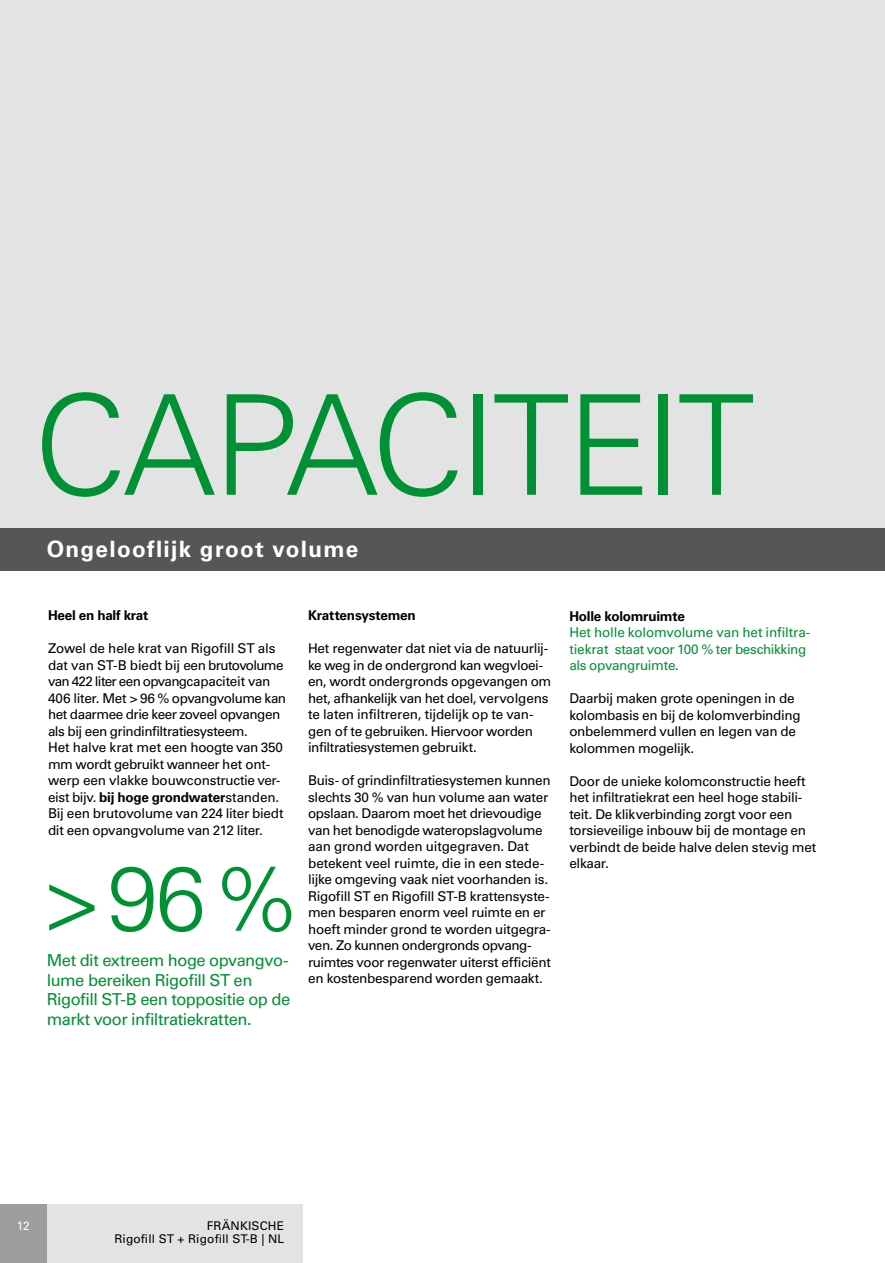
<style>
.page{position:relative;width:885px;height:1263px;background:#fff}
.page>*{position:absolute;margin:0;border:0;box-sizing:border-box;transform-origin:0 0}
.t1{font:300 139.2px "Univers";letter-spacing:-.03em;color:#009134}
.t2{font:300 90.45px "Univers";color:#009134}
.t3{font:700 22.5px "Univers";letter-spacing:.06em;color:#fff}
.t4{font:16.5px/19.5px "Univers";letter-spacing:-.03em;color:#009134}
.t5{font:13.5px/16.5px "Univers";letter-spacing:-.025em;color:#000}
.t6{font:13.5px/16.5px "Univers";letter-spacing:-.02em;color:#009134}
.t7{font:700 13.5px "Univers";letter-spacing:-.015em;color:#000}
.t8{font:12px/13.5px "Univers";letter-spacing:.01em;color:#000;text-align:right}
.t9{font:12px "Univers";color:#fff}
.s1{font-weight:700}
</style>
<div class="page">
<div style="left:0;top:0;width:884px;height:571px;background:#e3e3e3"></div>
<div style="left:0;top:528px;width:884px;height:43px;background:#565656"></div>
<div style="left:0;top:1204px;width:302px;height:59px;background:#e3e3e3"></div>
<div style="left:0;top:1204px;width:47px;height:59px;background:#9c9d9d"></div>
<h1 class="t1" style="left:34px;top:362px;width:722px">CAPACITEIT</h1>
<h3 class="t3" style="left:47px;top:536px;width:313px">Ongelooflijk groot volume</h3>
<p class="t7" style="left:48px;top:608px;width:102px">Heel en half krat</p>
<p class="t5" style="left:48px;top:640px;width:240px">Zowel de hele krat van Rigofill ST als dat van ST-B biedt bij een brutovolume van 422 liter een opvangcapaciteit van 406 liter. Met &gt; 96 % opvangvolume kan het daarmee drie keer zoveel opvangen als bij een grindinfiltratiesysteem.<br>Het halve krat met een hoogte van 350 mm wordt gebruikt wanneer het ont&shy;werp een vlakke bouwconstructie ver&shy;eist bijv. <span class="s1">bij hoge grondwater</span>standen.<br>Bij een brutovolume van 224 liter biedt dit een opvangvolume van 212 liter.</p>
<h2 class="t2" style="left:42px;top:844px;width:261px">&gt; 96 %</h2>
<p class="t4" style="left:47px;top:951px;width:245px">Met dit extreem hoge opvangvo&shy;lume bereiken Rigofill ST en<br>Rigofill ST-B een toppositie op de markt voor infiltratiekratten.</p>
<p class="t7" style="left:308px;top:608px;width:109px">Krattensystemen</p>
<p class="t5" style="left:308px;top:640px;width:245px">Het regenwater dat niet via de natuurlij&shy;ke weg in de ondergrond kan wegvloei&shy;en, wordt ondergronds opgevangen om het, afhankelijk van het doel, vervolgens te laten infiltreren, tijdelijk op te van&shy;gen of te gebruiken. Hiervoor worden infiltratiesystemen gebruikt.</p>
<p class="t5" style="left:308px;top:772px;width:244px">Buis- of grindinfiltratiesystemen kunnen slechts 30 % van hun volume aan water opslaan. Daarom moet het drievoudige van het benodigde wateropslagvolume aan grond worden uitgegraven. Dat betekent veel ruimte, die in een stede&shy;lijke omgeving vaak niet voorhanden is.<br>Rigofill ST en Rigofill ST-B krattensyste&shy;men besparen enorm veel ruimte en er hoeft minder grond te worden uitgegra&shy;ven. Zo kunnen ondergronds opvang&shy;ruimtes voor regenwater uiterst efficiënt en kostenbesparend worden gemaakt.</p>
<p class="t7" style="left:569px;top:608px;width:117px">Holle kolomruimte</p>
<p class="t6" style="left:569px;top:624px;width:242px">Het holle kolomvolume van het infiltra&shy;tiekrat staat voor 100 % ter beschikking als opvangruimte.</p>
<p class="t5" style="left:569px;top:690px;width:233px">Daarbij maken grote openingen in de kolombasis en bij de kolomverbinding onbelemmerd vullen en legen van de kolommen mogelijk.</p>
<p class="t5" style="left:569px;top:773px;width:248px">Door de unieke kolomconstructie heeft het infiltratiekrat een heel hoge stabili&shy;teit. De klikverbinding zorgt voor een torsieveilige inbouw bij de montage en verbindt de beide halve delen stevig met elkaar.</p>
<p class="t9" style="left:17px;top:1218px;width:15px">12</p>
<p class="t8" style="left:115px;top:1219px;width:171px">FRÄNKISCHE<br>Rigofill ST + Rigofill ST-B NL</p>
<p class="t8" style="left:261px;top:1232px;width:5px">|</p>
</div>
